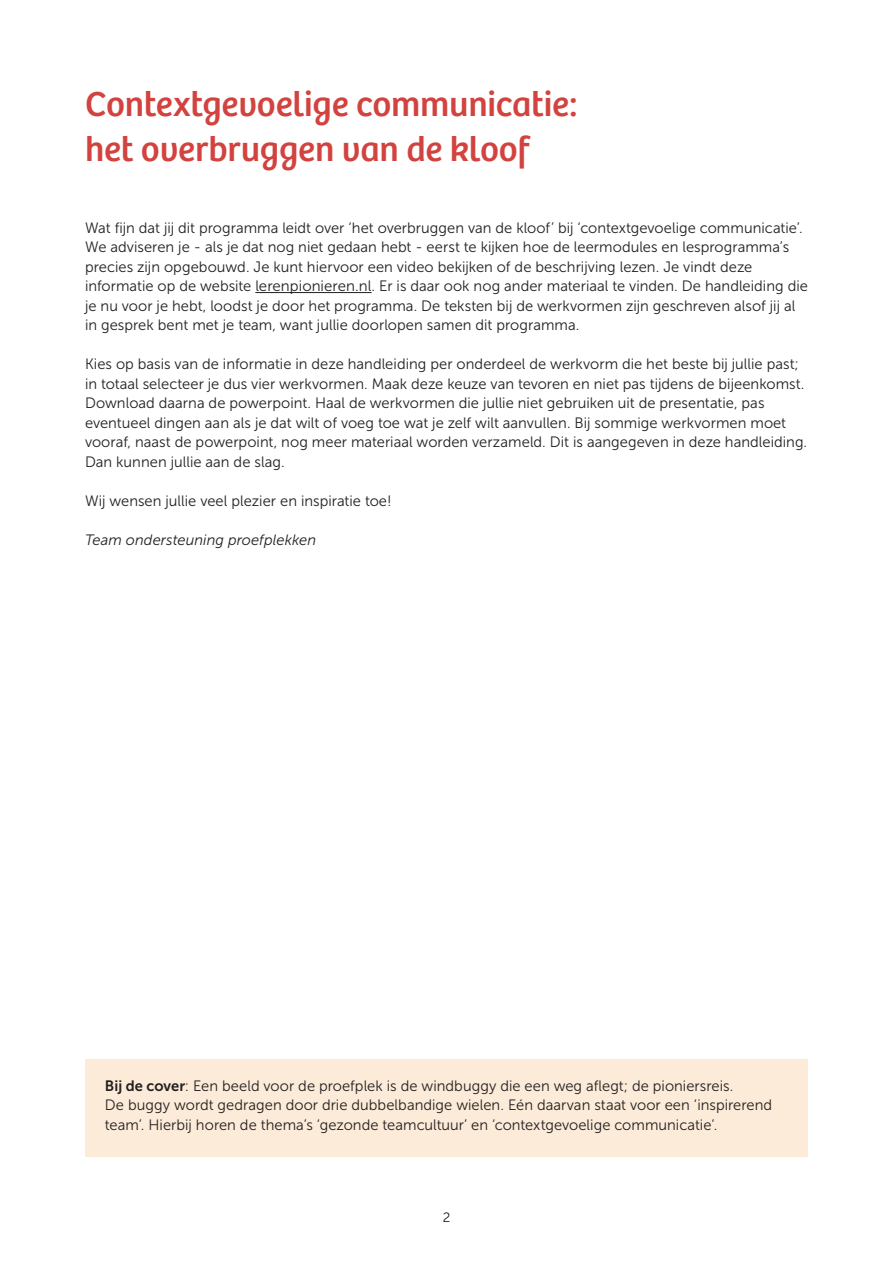
<style>
.page{position:relative;width:893px;height:1263px;background:#fff}
.page>*{position:absolute;margin:0;border:0;box-sizing:border-box;transform-origin:0 0}
.t1{font:36px/45px "Bree";letter-spacing:-.01em;color:#d2433f}
.t2{font:15px/19.5px "Museo Sans 300";letter-spacing:.005em;color:#231f20}
.t3{font:italic 15px "Museo Sans 300";letter-spacing:.005em;color:#231f20}
.t4{font:13.5px "Museo Sans 300";color:#231f20}
.s1{font-family:"Museo Sans 700"}
</style>
<div class="page">
<div style="left:85px;top:1059px;width:723px;height:98px;background:#fcebd8"></div>
<hr style="left:255px;top:292px;width:117px;height:1px;background:#231f20">
<h1 class="t1" style="left:85px;top:79px;width:494px">Contextgevoelige communicatie: het overbruggen van de kloof</h1>
<p class="t2" style="left:85px;top:218px;width:724px">Wat fijn dat jij dit programma leidt over ‘het overbruggen van de kloof’ bij ‘contextgevoelige communicatie’.<br>We adviseren je - als je dat nog niet gedaan hebt - eerst te kijken hoe de leermodules en lesprogramma’s precies zijn opgebouwd. Je kunt hiervoor een video bekijken of de beschrijving lezen. Je vindt deze informatie op de website lerenpionieren.nl. Er is daar ook nog ander materiaal te vinden. De handleiding die je nu voor je hebt, loodst je door het programma. De teksten bij de werkvormen zijn geschreven alsof jij al in gesprek bent met je team, want jullie doorlopen samen dit programma.</p>
<p class="t2" style="left:85px;top:354px;width:724px">Kies op basis van de informatie in deze handleiding per onderdeel de werkvorm die het beste bij jullie past; in totaal selecteer je dus vier werkvormen. Maak deze keuze van tevoren en niet pas tijdens de bijeenkomst.<br>Download daarna de powerpoint. Haal de werkvormen die jullie niet gebruiken uit de presentatie, pas eventueel dingen aan als je dat wilt of voeg toe wat je zelf wilt aanvullen. Bij sommige werkvormen moet vooraf, naast de powerpoint, nog meer materiaal worden verzameld. Dit is aangegeven in deze handleiding.<br>Dan kunnen jullie aan de slag.</p>
<p class="t2" style="left:85px;top:491px;width:308px">Wij wensen jullie veel plezier en inspiratie toe!</p>
<p class="t3" style="left:85px;top:531px;width:233px">Team ondersteuning proefplekken</p>
<p class="t2" style="left:105px;top:1076px;width:669px"><span class="s1">Bij de cover</span>: Een beeld voor de proefplek is de windbuggy die een weg aflegt; de pioniersreis.<br>De buggy wordt gedragen door drie dubbelbandige wielen. Eén daarvan staat voor een ‘inspirerend team’. Hierbij horen de thema’s ‘gezonde teamcultuur’ en ‘contextgevoelige communicatie’.</p>
<p class="t4" style="left:443px;top:1210px;width:9px">2</p>
</div>
